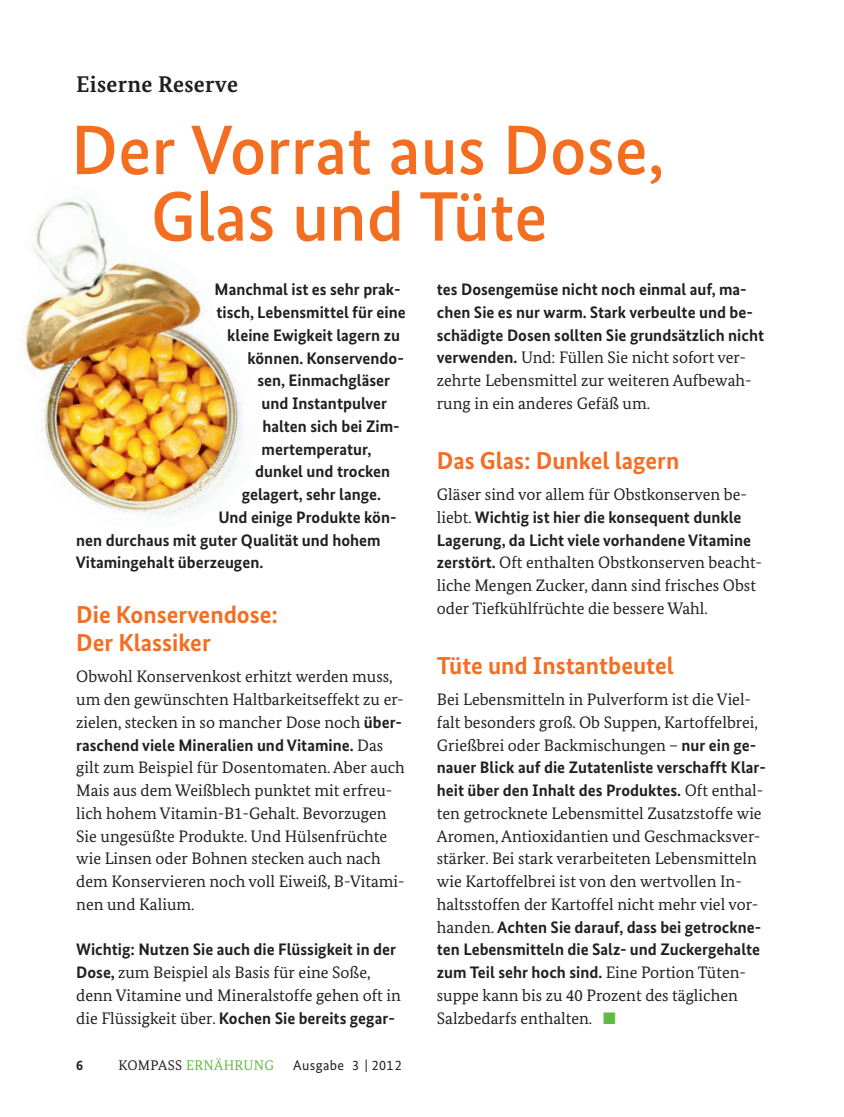
<style>
.page{position:relative;width:844px;height:1117px;background:#fff}
.page>*{position:absolute;margin:0;border:0;box-sizing:border-box;transform-origin:0 0}
.t1{font:500 70px/66.5px "Bundes Sans";color:#f36e21;text-align:center}
.t2{font:700 24.5px/28px "Bundes Sans";color:#f36e21}
.t3{font:700 22.75px "Bundes Serif";letter-spacing:.015em;color:#231f20}
.t4{font:16.62px/22.8px "Bundes Serif";color:#231f20}
.t5{font:700 16.62px/22.8px "Bundes Sans";color:#231f20}
.t6{font:14px "Bundes Serif";letter-spacing:.055em;color:#60bb46}
.t7{font:14px "Bundes Sans";letter-spacing:.025em;color:#231f20}
.t8{font:700 14px "Bundes Sans";color:#231f20}
.s1{font-family:"Bundes Sans";font-weight:700}
.s2{color:#231f20}
.s3{font-family:"Bundes Serif";font-weight:400}
.s4{color:#60bb46}
</style>
<div class="page">
<img style="left:21px;top:198px;width:222px;height:318px">
<h2 class="t3" style="left:76px;top:71px;width:163px">Eiserne Reserve</h2>
<h1 class="t1" style="left:71px;top:123px;width:594px">Der Vorrat aus Dose,<br>Glas und Tüte</h1>
<p class="t5" style="left:214px;top:279px;width:187px">Manchmal ist es sehr prak-</p>
<p class="t5" style="left:216px;top:302px;width:191px">tisch, Lebensmittel für eine</p>
<p class="t5" style="left:227px;top:325px;width:174px">kleine Ewigkeit lagern zu</p>
<p class="t5" style="left:247px;top:348px;width:158px">können. Konservendo-</p>
<p class="t5" style="left:257px;top:370px;width:134px">sen, Einmachgläser</p>
<p class="t5" style="left:261px;top:393px;width:127px">und Instantpulver</p>
<p class="t5" style="left:262px;top:416px;width:139px">halten sich bei Zim-</p>
<p class="t5" style="left:261px;top:439px;width:111px">mertemperatur,</p>
<p class="t5" style="left:255px;top:461px;width:136px">dunkel und trocken</p>
<p class="t5" style="left:242px;top:484px;width:141px">gelagert, sehr lange.</p>
<p class="t5" style="left:218px;top:507px;width:180px">Und einige Produkte kön-</p>
<p class="t5" style="left:76px;top:530px;width:306px">nen durchaus mit guter Qualität und hohem</p>
<p class="t5" style="left:76px;top:552px;width:189px">Vitamingehalt überzeugen.</p>
<h2 class="t2" style="left:76px;top:602px;width:203px">Die Konservendose:<br>Der Klassiker</h2>
<p class="t4" style="left:76px;top:666px;width:330px">Obwohl Konservenkost erhitzt werden muss, um den gewünschten Haltbarkeitseffekt zu er&shy;zielen, stecken in so mancher Dose noch <span class="s1">über&shy;raschend viele Mineralien und Vitamine.</span> Das gilt zum Beispiel für Dosentomaten. Aber auch Mais aus dem Weißblech punktet mit erfreu&shy;lich hohem Vitamin-B1-Gehalt. Bevorzugen Sie ungesüßte Produkte. Und Hülsenfrüchte wie Linsen oder Bohnen stecken auch nach dem Konservieren noch voll Eiweiß, B-Vitami&shy;nen und Kalium.</p>
<p class="t4" style="left:76px;top:939px;width:326px"><span class="s1">Wichtig: Nutzen Sie auch die Flüssigkeit in der Dose,</span> zum Beispiel als Basis für eine Soße, denn Vitamine und Mineralstoffe gehen oft in die Flüssigkeit über. <span class="s1">Kochen Sie bereits gegar-</span></p>
<p class="t8" style="left:76px;top:1059px;width:8px">6</p>
<p class="t6" style="left:118px;top:1059px;width:157px"><span class="s2">KOMPASS</span> ERNÄHRUNG</p>
<p class="t7" style="left:293px;top:1059px;width:110px">Ausgabe 3 | 2012</p>
<p class="t5" style="left:437px;top:279px;width:328px">tes Dosengemüse nicht noch einmal auf, ma&shy;chen Sie es nur warm. Stark verbeulte und be&shy;schädigte Dosen sollten Sie grundsätzlich nicht verwenden. <span class="s3">Und: Füllen Sie nicht sofort ver&shy;zehrte Lebensmittel zur weiteren Aufbewah&shy;rung in ein anderes Gefäß um.</span></p>
<h2 class="t2" style="left:437px;top:448px;width:244px">Das Glas: Dunkel lagern</h2>
<p class="t4" style="left:437px;top:484px;width:326px">Gläser sind vor allem für Obstkonserven be&shy;liebt. <span class="s1">Wichtig ist hier die konsequent dunkle Lagerung, da Licht viele vorhandene Vitamine zerstört.</span> Oft enthalten Obstkonserven beacht&shy;liche Mengen Zucker, dann sind frisches Obst oder Tiefkühlfrüchte die bessere Wahl.</p>
<h2 class="t2" style="left:437px;top:653px;width:238px">Tüte und Instantbeutel</h2>
<p class="t4" style="left:437px;top:689px;width:330px">Bei Lebensmitteln in Pulverform ist die Viel&shy;falt besonders groß. Ob Suppen, Kartoffelbrei, Grießbrei oder Backmischungen – <span class="s1">nur ein ge&shy;nauer Blick auf die Zutatenliste verschafft Klar&shy;heit über den Inhalt des Produktes.</span> Oft enthal&shy;ten getrocknete Lebensmittel Zusatzstoffe wie Aromen, Antioxidantien und Geschmacksver&shy;stärker. Bei stark verarbeiteten Lebensmitteln wie Kartoffelbrei ist von den wertvollen In&shy;haltsstoffen der Kartoffel nicht mehr viel vor&shy;handen. <span class="s1">Achten Sie darauf, dass bei getrockne&shy;ten Lebensmitteln die Salz- und Zuckergehalte zum Teil sehr hoch sind.</span> Eine Portion Tüten&shy;suppe kann bis zu 40 Prozent des täglichen Salz bedarfs enthalten. <span class="s4">■</span></p>
</div>
